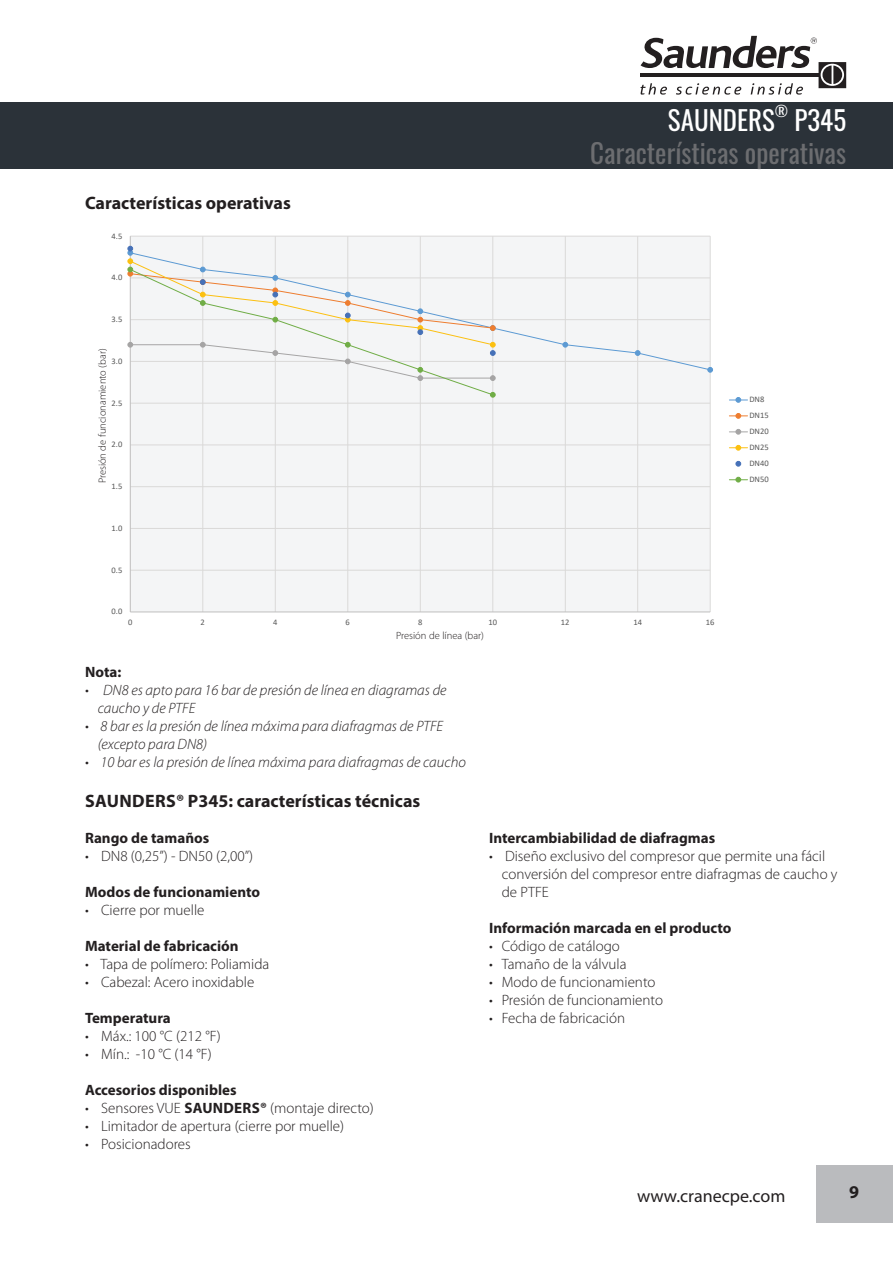
<style>
.page{position:relative;width:893px;height:1263px;background:#fff}
.page>*{position:absolute;margin:0;border:0;box-sizing:border-box;transform-origin:0 0}
.t1{font:27px "Oswald";color:#6c6d70}
.t2{font:27px "Oswald";color:#fff}
.t3{font:700 18px "Myriad Pro";color:#231f20}
.t4{font:18px "Myriad Pro";color:#231f20}
.t5{font:300 15px/18px "Myriad Pro";color:#231f20}
.t6{font:italic 300 15px/18px "Myriad Pro";color:#231f20}
.t7{font:700 15px "Myriad Pro";color:#231f20}
.t8{font:15px "Oswald";color:#fff}
.t9{font:300 10.5px "Myriad Pro";color:#231f20}
.t10{font:700 9.45px "Calibri";letter-spacing:.005em;color:#595959}
.t11{font:8.55px/15.9px "Calibri";color:#595959}
.s1{font-weight:700}
</style>
<div class="page">
<div style="left:0;top:102px;width:893px;height:66px;background:#2b3239"></div>
<div style="left:816px;top:1165px;width:77px;height:57px;background:#babbbe"></div>
<svg style="left:640px;top:36px;width:206px;height:59px"></svg>
<svg style="left:127px;top:235px;width:621px;height:378px"></svg>
<p class="t3" style="left:85px;top:191px;width:207px">Características operativas</p>
<p class="t11" style="left:112px;top:228px;width:12px">4.5</p>
<p class="t11" style="left:112px;top:269px;width:12px">4.0</p>
<p class="t11" style="left:112px;top:311px;width:12px">3.5</p>
<p class="t9" style="left:97px;top:483px;width:137px;rotate:-90deg">Presión de funcionamiento (bar)</p>
<p class="t11" style="left:112px;top:353px;width:12px">3.0</p>
<p class="t10" style="left:96px;top:472px;width:98px;rotate:-90deg">Operating Pressure (bar)</p>
<p class="t11" style="left:112px;top:395px;width:12px">2.5</p>
<p class="t11" style="left:112px;top:436px;width:12px">2.0</p>
<p class="t11" style="left:112px;top:478px;width:12px">1.5</p>
<p class="t11" style="left:112px;top:520px;width:12px">1.0</p>
<p class="t11" style="left:112px;top:561px;width:12px">0.5</p>
<p class="t11" style="left:112px;top:603px;width:12px">0.0</p>
<h1 class="t2" style="left:668px;top:96px;width:108px">SAUNDERS</h1>
<p class="t8" style="left:775px;top:98px;width:15px">®</p>
<h1 class="t2" style="left:794px;top:96px;width:53px">P345</h1>
<h1 class="t1" style="left:590px;top:129px;width:257px">Características operativas</h1>
<p class="t11" style="left:749px;top:391px;width:21px">DN8<br>DN15<br>DN20<br>DN25<br>DN40</p>
<p class="t11" style="left:749px;top:471px;width:21px">DN50</p>
<p class="t11" style="left:128px;top:614px;width:6px">0</p>
<p class="t11" style="left:201px;top:614px;width:6px">2</p>
<p class="t11" style="left:273px;top:614px;width:6px">4</p>
<p class="t11" style="left:346px;top:614px;width:6px">6</p>
<p class="t11" style="left:418px;top:614px;width:6px">8</p>
<p class="t11" style="left:488px;top:614px;width:10px">10</p>
<p class="t11" style="left:561px;top:614px;width:10px">12</p>
<p class="t11" style="left:633px;top:614px;width:10px">14</p>
<p class="t11" style="left:706px;top:614px;width:10px">16</p>
<p class="t9" style="left:396px;top:630px;width:89px">Presión de línea (bar)</p>
<p class="t10" style="left:384px;top:630px;width:75px">Line Pressure (bar)</p>
<p class="t7" style="left:85px;top:662px;width:38px">Nota:</p>
<p class="t6" style="left:98px;top:681px;width:350px;text-indent:-13px">• DN8 es apto para 16 bar de presión de línea en diagramas de caucho y de PTFE</p>
<p class="t6" style="left:98px;top:717px;width:347px;text-indent:-13px">• 8 bar es la presión de línea máxima para diafragmas de PTFE (excepto para DN8)</p>
<p class="t6" style="left:85px;top:753px;width:382px">• 10 bar es la presión de línea máxima para diafragmas de caucho</p>
<p class="t3" style="left:85px;top:789px;width:337px">SAUNDERS® P345: características técnicas</p>
<p class="t7" style="left:85px;top:828px;width:126px">Rango de tamaños</p>
<p class="t5" style="left:85px;top:847px;width:169px">• DN8 (0,25”) - DN50 (2,00”)</p>
<p class="t7" style="left:85px;top:882px;width:177px">Modos de funcionamiento</p>
<p class="t5" style="left:85px;top:901px;width:121px">• Cierre por muelle</p>
<p class="t7" style="left:85px;top:936px;width:155px">Material de fabricación</p>
<p class="t5" style="left:85px;top:955px;width:186px">• Tapa de polímero: Poliamida</p>
<p class="t5" style="left:85px;top:973px;width:171px">• Cabezal: Acero inoxidable</p>
<p class="t7" style="left:85px;top:1008px;width:87px">Temperatura</p>
<p class="t5" style="left:85px;top:1027px;width:137px">• Máx.: 100 °C (212 °F)</p>
<p class="t5" style="left:85px;top:1045px;width:128px">• Mín.: -10 °C (14 °F)</p>
<p class="t7" style="left:85px;top:1080px;width:153px">Accesorios disponibles</p>
<p class="t5" style="left:85px;top:1099px;width:290px">• Sensores VUE <span class="s1">SAUNDERS®</span> (montaje directo)</p>
<p class="t5" style="left:85px;top:1117px;width:261px">• Limitador de apertura (cierre por muelle)</p>
<p class="t5" style="left:85px;top:1135px;width:107px">• Posicionadores</p>
<p class="t7" style="left:489px;top:828px;width:228px">Intercambiabilidad de diafragmas</p>
<p class="t5" style="left:502px;top:847px;width:337px;text-indent:-13px">• Diseño exclusivo del compresor que permite una fácil conversión del compresor entre diafragmas de caucho y de PTFE</p>
<p class="t7" style="left:489px;top:918px;width:244px">Información marcada en el producto</p>
<p class="t5" style="left:489px;top:937px;width:132px">• Código de catálogo</p>
<p class="t5" style="left:489px;top:955px;width:139px">• Tamaño de la válvula</p>
<p class="t5" style="left:489px;top:973px;width:168px">• Modo de funcionamiento</p>
<p class="t5" style="left:489px;top:991px;width:176px">• Presión de funcionamiento</p>
<p class="t5" style="left:489px;top:1009px;width:138px">• Fecha de fabricación</p>
<p class="t4" style="left:637px;top:1184px;width:150px">www.cranecpe.com</p>
<p class="t3" style="left:849px;top:1180px;width:11px">9</p>
</div>
